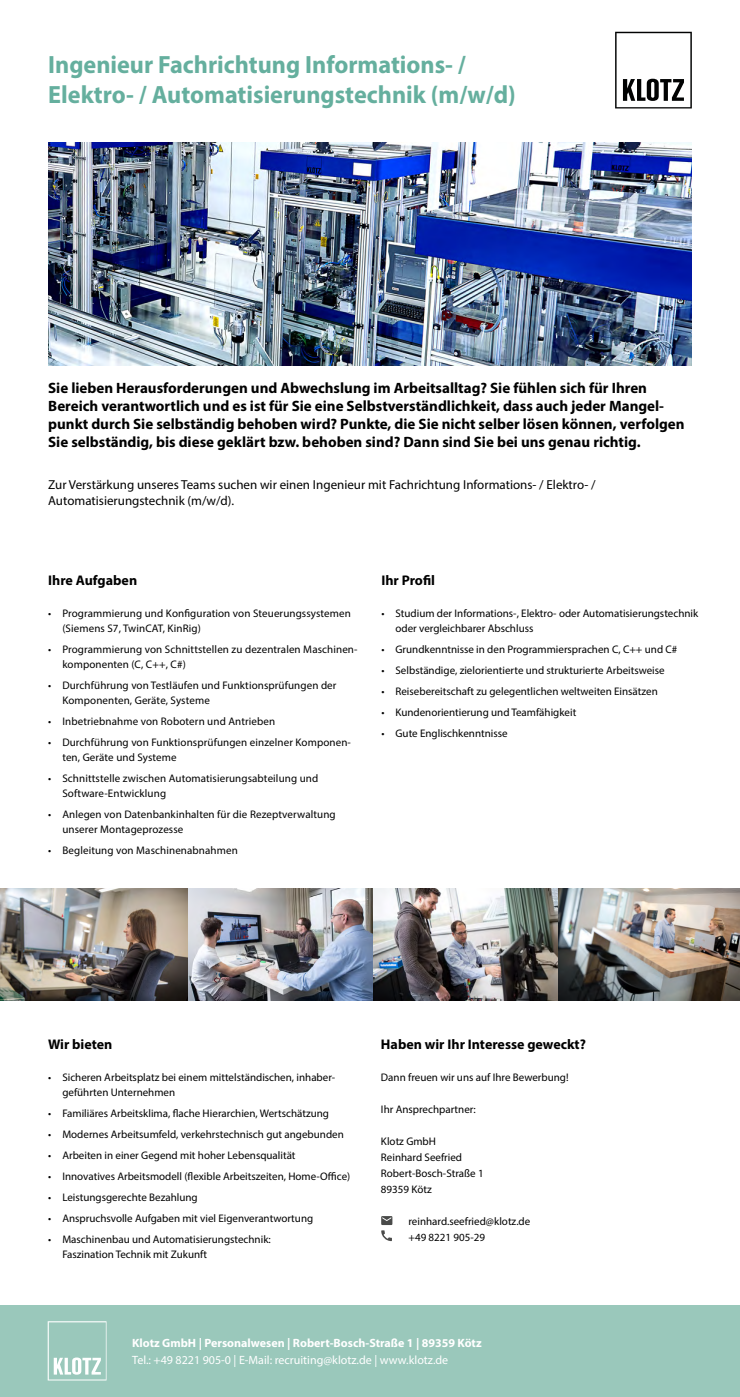
<style>
.page{position:relative;width:740px;height:1397px;background:#fff}
.page>*{position:absolute;margin:0;border:0;box-sizing:border-box;transform-origin:0 0}
.t1{font:700 25px/30px "Myriad Pro";color:#65af9e}
.t2{font:700 15px/18px "Myriad Pro";color:#000}
.t3{font:700 14px "Myriad Pro";color:#000}
.t4{font:13px/16px "Myriad Pro";color:#000}
.t5{font:12px "Myriad Pro";color:#fff}
.t6{font:700 12px "Myriad Pro";color:#fff}
.t7{font:11px/15px "Myriad Pro";color:#000}
</style>
<div class="page">
<img style="left:0;top:888px;width:740px;height:112px">
<img style="left:48px;top:142px;width:644px;height:224px">
<svg style="left:615px;top:32px;width:77px;height:76px"></svg>
<div style="left:0;top:1306px;width:740px;height:91px;background:#9ac8bb"></div>
<svg style="left:48px;top:1321px;width:59px;height:60px"></svg>
<svg style="left:381px;top:1216px;width:11px;height:25px"></svg>
<h1 class="t1" style="left:48px;top:49px;width:469px">Ingenieur Fachrichtung Informations- /<br>Elektro- / Automatisierungstechnik (m/w/d)</h1>
<p class="t2" style="left:48px;top:378px;width:638px">Sie lieben Herausforderungen und Abwechslung im Arbeitsalltag? Sie fühlen sich für Ihren Bereich verantwortlich und es ist für Sie eine Selbstverständlichkeit, dass auch jeder Mangel&shy;punkt durch Sie selbständig behoben wird? Punkte, die Sie nicht selber lösen können, verfolgen Sie selbständig, bis diese geklärt bzw. behoben sind? Dann sind Sie bei uns genau richtig.</p>
<p class="t4" style="left:48px;top:476px;width:549px">Zur Verstärkung unseres Teams suchen wir einen Ingenieur mit Fachrichtung Informations- / Elektro- /<br>Automatisierungstechnik (m/w/d).</p>
<p class="t3" style="left:48px;top:571px;width:91px">Ihre Aufgaben</p>
<p class="t7" style="left:62px;top:606px;width:290px;text-indent:-14px">• Programmierung und Konfiguration von Steuerungssystemen (Siemens S7, TwinCAT, KinRig)</p>
<p class="t7" style="left:62px;top:642px;width:297px;text-indent:-14px">• Programmierung von Schnittstellen zu dezentralen Maschinen&shy;komponenten (C, C++, C#)</p>
<p class="t7" style="left:62px;top:678px;width:276px;text-indent:-14px">• Durchführung von Testläufen und Funktionsprüfungen der<br>Komponenten, Geräte, Systeme</p>
<p class="t7" style="left:48px;top:714px;width:229px">• Inbetriebnahme von Robotern und Antrieben</p>
<p class="t7" style="left:62px;top:735px;width:290px;text-indent:-14px">• Durchführung von Funktionsprüfungen einzelner Komponen&shy;ten, Geräte und Systeme</p>
<p class="t7" style="left:62px;top:771px;width:258px;text-indent:-14px">• Schnittstelle zwischen Automatisierungsabteilung und<br>Software-Entwicklung</p>
<p class="t7" style="left:62px;top:807px;width:275px;text-indent:-14px">• Anlegen von Datenbankinhalten für die Rezeptverwaltung unserer Montageprozesse</p>
<p class="t7" style="left:48px;top:843px;width:191px">• Begleitung von Maschinenabnahmen</p>
<p class="t3" style="left:381px;top:571px;width:55px">Ihr Profil</p>
<p class="t7" style="left:396px;top:606px;width:304px;text-indent:-14px">• Studium der Informations-, Elektro- oder Automatisierungstechnik oder vergleichbarer Abschluss</p>
<p class="t7" style="left:381px;top:642px;width:298px">• Grundkenntnisse in den Programmiersprachen C, C++ und C#</p>
<p class="t7" style="left:381px;top:663px;width:285px">• Selbständige, zielorientierte und strukturierte Arbeitsweise</p>
<p class="t7" style="left:381px;top:684px;width:278px">• Reisebereitschaft zu gelegentlichen weltweiten Einsätzen</p>
<p class="t7" style="left:381px;top:705px;width:196px">• Kundenorientierung und Teamfähigkeit</p>
<p class="t7" style="left:381px;top:726px;width:128px">• Gute Englischkenntnisse</p>
<p class="t3" style="left:48px;top:1035px;width:66px">Wir bieten</p>
<p class="t7" style="left:62px;top:1070px;width:274px;text-indent:-14px">• Sicheren Arbeitsplatz bei einem mittelständischen, inhaber&shy;geführten Unternehmen</p>
<p class="t7" style="left:48px;top:1106px;width:282px">• Familiäres Arbeitsklima, flache Hierarchien, Wertschätzung</p>
<p class="t7" style="left:48px;top:1127px;width:297px">• Modernes Arbeitsumfeld, verkehrstechnisch gut angebunden</p>
<p class="t7" style="left:48px;top:1148px;width:249px">• Arbeiten in einer Gegend mit hoher Lebensqualität</p>
<p class="t7" style="left:48px;top:1169px;width:304px">• Innovatives Arbeitsmodell (flexible Arbeitszeiten, Home-Office)</p>
<p class="t7" style="left:48px;top:1190px;width:151px">• Leistungsgerechte Bezahlung</p>
<p class="t7" style="left:48px;top:1211px;width:267px">• Anspruchsvolle Aufgaben mit viel Eigenverantwortung</p>
<p class="t7" style="left:62px;top:1232px;width:210px;text-indent:-14px">• Maschinenbau und Automatisierungstechnik:<br>Faszination Technik mit Zukunft</p>
<p class="t3" style="left:381px;top:1035px;width:207px">Haben wir Ihr Interesse geweckt?</p>
<p class="t7" style="left:381px;top:1070px;width:189px">Dann freuen wir uns auf Ihre Bewerbung!</p>
<p class="t7" style="left:381px;top:1102px;width:96px">Ihr Ansprechpartner:</p>
<p class="t7" style="left:381px;top:1133px;width:104px;line-height:16px">Klotz GmbH<br>Reinhard Seefried<br>Robert-Bosch-Straße 1<br>89359 Kötz</p>
<p class="t7" style="left:408px;top:1213px;width:123px;line-height:16px">reinhard.seefried@klotz.de +49 8221 905-29</p>
<p class="t6" style="left:132px;top:1335px;width:351px">Klotz GmbH | Personalwesen | Robert-Bosch-Straße 1 | 89359 Kötz</p>
<p class="t5" style="left:132px;top:1352px;width:318px">Tel.: +49 8221 905-0 | E-Mail: recruiting@klotz.de | www.klotz.de</p>
</div>
